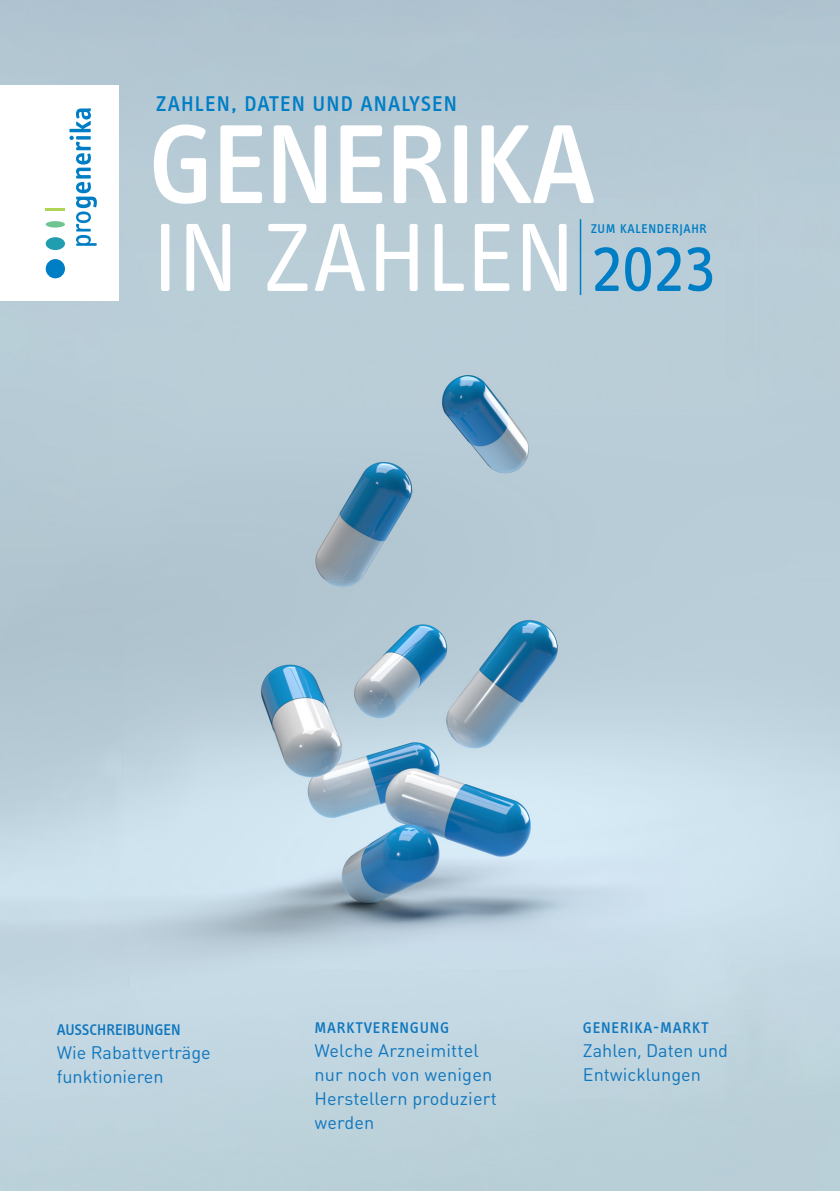
<style>
.page{position:relative;width:840px;height:1191px;background:#fff}
.page>*{position:absolute;margin:0;border:0;box-sizing:border-box;transform-origin:0 0}
.t1{font:500 116px "Info Text";letter-spacing:-.02em;color:#fff}
.t2{font:100px "Info Text Regular Tf";color:#fff}
.t3{font:72px "Info Text Regular Tf";color:#007ec5}
.t4{font:500 22px "Info Text";letter-spacing:.05em;color:#007ec5}
.Cov_Teaser_Sub{font:18px/24px "DIN Round OT";color:#1077be}
.Cov_Teaser_Head{font:500 16px "Info Text";letter-spacing:.05em;color:#1077be}
.Cov_Teaser_Sub-2{font:500 16px "Info Text";color:#1077be}
.Cov_Teaser_Head-2{font:500 13px "Info Text";letter-spacing:.05em;color:#007ec5}
</style>
<div class="page">
<img style="left:0;top:0;width:839px;height:1191px">
<hr style="left:579px;top:219px;width:2px;height:76px;background:#007ec5">
<div style="left:0;top:85px;width:118px;height:216px;background:#fff"></div>
<div style="left:46px;top:259px;width:19px;height:19px;background:#007ec5;border-radius:50%"></div>
<div style="left:46px;top:221px;width:19px;height:6px;background:#6fc492;border-radius:50%"></div>
<hr style="left:46px;top:208px;width:19px;height:3px;background:#b2d456">
<div style="left:46px;top:237px;width:19px;height:13px;background:#219db0;border-radius:50%"></div>
<svg style="left:69px;top:108px;width:28px;height:138px"></svg>
<p class="t4" style="left:156px;top:91px;width:302px">ZAHLEN, DATEN UND ANALYSEN</p>
<p class="t1" style="left:148px;top:100px;width:449px">GENERIKA</p>
<p class="t2" style="left:152px;top:204px;width:424px">IN ZAHLEN</p>
<p class="Cov_Teaser_Head-2" style="left:590px;top:221px;width:117px">ZUM KALENDERJAHR</p>
<p class="t3" style="left:590px;top:229px;width:127px">2023</p>
<p class="Cov_Teaser_Sub-2" style="left:57px;top:1020px;width:125px">AUSSCHREIBUNGEN</p>
<p class="Cov_Teaser_Sub" style="left:57px;top:1040px;width:155px">Wie Rabattverträge funktionieren</p>
<p class="Cov_Teaser_Head" style="left:314px;top:1019px;width:136px">MARKTVERENGUNG</p>
<p class="Cov_Teaser_Sub" style="left:314px;top:1038px;width:184px">Welche Arzneimittel nur noch von wenigen<br>Herstellern produziert werden</p>
<p class="Cov_Teaser_Head" style="left:582px;top:1019px;width:127px">GENERIKA-MARKT</p>
<p class="Cov_Teaser_Sub" style="left:582px;top:1038px;width:147px">Zahlen, Daten und<br>Entwicklungen</p>
</div>
